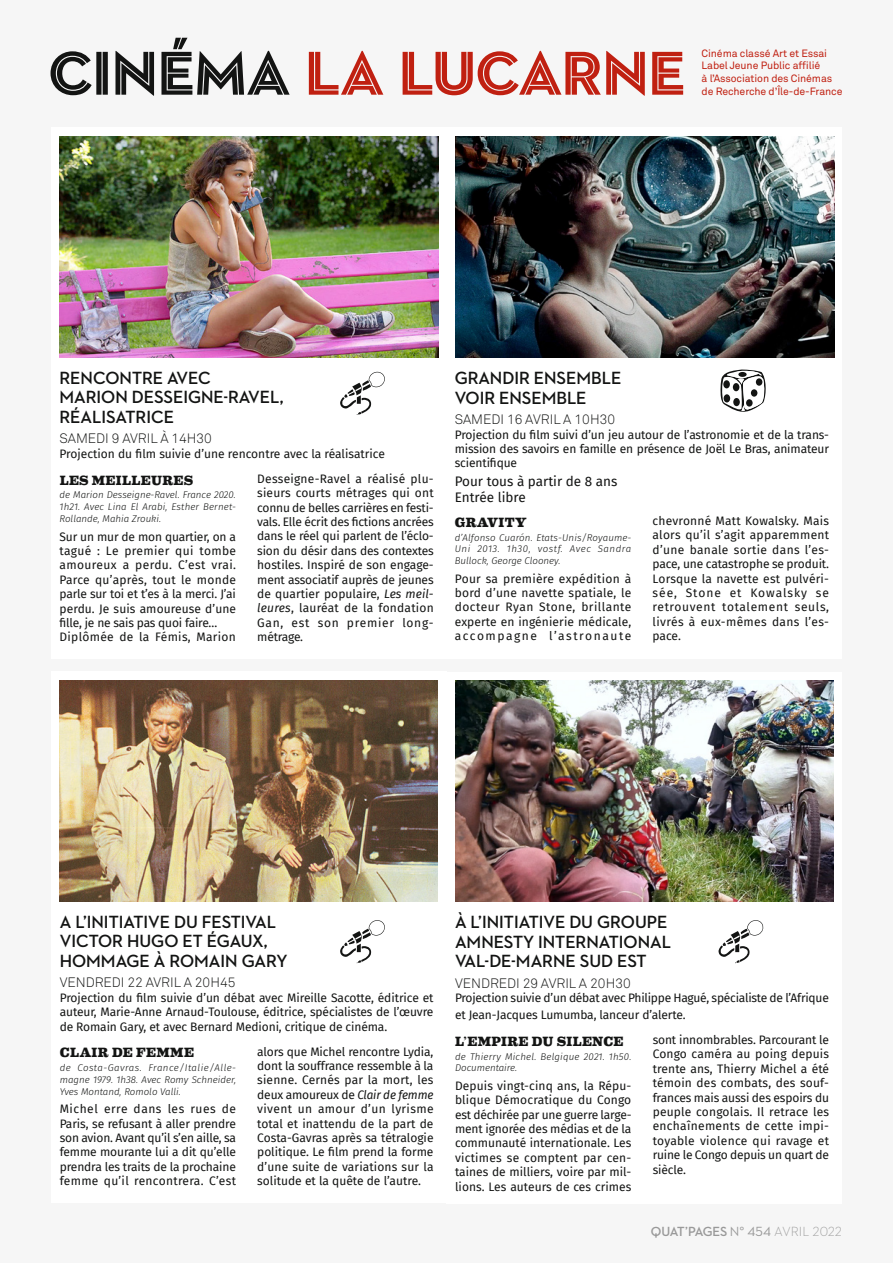
<style>
.page{position:relative;width:893px;height:1263px;background:#f6f6f6}
.page>*{position:absolute;margin:0;border:0;box-sizing:border-box;transform-origin:0 0}
.t1{font:63px "Neutraface 2 Disp PS Inline";color:#c02011}
.t2{font:18px/19.5px "Neutraface 2 Disp PS Bold LF";color:#131413}
.t3{font:300 13.5px "Akkurat";color:#131413}
.t4{font:800 13.5px "Eames Century Modern";letter-spacing:.025em;color:#131413}
.t5{font:13.5px/16.2px "Fira Sans";color:#131413}
.t6{font:13.5px "Neutraface 2 Disp PS Bold LF";letter-spacing:-.03em;color:#999}
.t7{font:12px/14.4px "Fira Sans";color:#131413;text-align:justify}
.t8{font:12px/16.5px "Fira Sans";letter-spacing:-.02em;color:#131413}
.t9{font:10.5px/12.6px "Akkurat";letter-spacing:-.01em;color:#c02011}
.t10{font:italic 300 9.75px/11.7px "Fira Sans";color:#131413;text-align:justify}
.t11{font:italic 300 9.75px/11.7px "Fira Sans";letter-spacing:.02em;color:#131413}
.s1{color:#131413}
.s2{font-style:italic}
.s3{font-family:"Neutraface 2 Text PS Book LF"}
.s4{font-family:"Neutraface 2 Text PS Light LF"}
</style>
<div class="page">
<div style="left:51px;top:128px;width:395px;height:531px;background:#fff"></div>
<img style="left:59px;top:136px;width:379px;height:221px">
<div style="left:446px;top:128px;width:396px;height:531px;background:#fff"></div>
<div style="left:51px;top:671px;width:395px;height:532px;background:#fff"></div>
<div style="left:446px;top:672px;width:396px;height:531px;background:#fff"></div>
<img style="left:455px;top:136px;width:379px;height:222px">
<img style="left:60px;top:680px;width:377px;height:221px">
<img style="left:455px;top:680px;width:379px;height:222px">
<svg style="left:340px;top:920px;width:45px;height:43px"></svg>
<svg style="left:718px;top:920px;width:45px;height:43px"></svg>
<svg style="left:340px;top:372px;width:45px;height:43px"></svg>
<svg style="left:720px;top:369px;width:46px;height:43px"></svg>
<div style="left:733px;top:383px;width:6px;height:8px;background:#131413;border-radius:50%"></div>
<div style="left:723px;top:380px;width:7px;height:8px;background:#131413;border-radius:50%"></div>
<div style="left:724px;top:394px;width:6px;height:8px;background:#131413;border-radius:50%"></div>
<div style="left:733px;top:398px;width:7px;height:8px;background:#131413;border-radius:50%"></div>
<div style="left:746px;top:399px;width:7px;height:8px;background:#131413;border-radius:50%"></div>
<div style="left:751px;top:389px;width:6px;height:8px;background:#131413;border-radius:50%"></div>
<div style="left:756px;top:378px;width:6px;height:8px;background:#131413;border-radius:50%"></div>
<div style="left:738px;top:372px;width:9px;height:5px;background:#131413;border-radius:50%"></div>
<h1 class="t1" style="left:49px;top:35px;width:638px"><span class="s1">CINÉMA</span> LA LUCARNE</h1>
<p class="t9" style="left:702px;top:47px;width:142px">Cinéma classé Art et Essai<br>Label Jeune Public affilié<br>à l’Association des Cinémas de Recherche d’Île-de-France</p>
<h2 class="t2" style="left:60px;top:368px;width:226px">RENCONTRE AVEC<br>MARION DESSEIGNE-RAVEL,<br>RÉALISATRICE</h2>
<p class="t3" style="left:60px;top:430px;width:154px">SAMEDI 9 AVRIL À 14H30</p>
<p class="t7" style="left:60px;top:446px;width:327px">Projection du film suivie d’une rencontre avec la réalisatrice</p>
<p class="t4" style="left:60px;top:470px;width:135px">LES MEILLEURES</p>
<p class="t10" style="left:60px;top:489px;width:178px">de Marion Desseigne-Ravel. France 2020.<br>1h21. Avec Lina El Arabi, Esther Bernet-Rollande, Mahia Zrouki.</p>
<p class="t7" style="left:60px;top:529px;width:178px;text-align:left">Sur un mur de mon quartier, on a tagué : Le premier qui tombe amoureux a perdu. C’est vrai.<br>Parce qu’après, tout le monde parle sur toi et t’es à la merci. J’ai perdu. Je suis amoureuse d’une fille, je ne sais pas quoi faire…<br>Diplômée de la Fémis, Marion</p>
<p class="t7" style="left:257px;top:471px;width:178px">Desseigne-Ravel a réalisé plu&shy;sieurs courts métrages qui ont connu de belles carrières en festi&shy;vals. Elle écrit des fictions ancrées dans le réel qui parlent de l’éclo&shy;sion du désir dans des contextes hostiles. Inspiré de son engage&shy;ment associatif auprès de jeunes de quartier populaire, <span class="s2">Les meil&shy;leures</span>, lauréat de la fondation Gan, est son premier long&shy;métrage.</p>
<h2 class="t2" style="left:455px;top:368px;width:168px">GRANDIR ENSEMBLE<br>VOIR ENSEMBLE</h2>
<p class="t3" style="left:455px;top:411px;width:162px">SAMEDI 16 AVRIL A 10H30</p>
<p class="t7" style="left:455px;top:427px;width:376px">Projection du film suivi d’un jeu autour de l’astronomie et de la trans&shy;mission des savoirs en famille en présence de Joël Le Bras, animateur scientifique</p>
<p class="t5" style="left:455px;top:473px;width:164px">Pour tous à partir de 8 ans<br>Entrée libre</p>
<p class="t4" style="left:455px;top:512px;width:73px">GRAVITY</p>
<p class="t10" style="left:455px;top:531px;width:178px">d’Alfonso Cuarón. Etats-Unis/Royaume-Uni 2013. 1h30, vostf. Avec Sandra Bullock, George Clooney.</p>
<p class="t7" style="left:455px;top:571px;width:178px">Pour sa première expédition à bord d’une navette spatiale, le docteur Ryan Stone, brillante experte en ingénierie médicale, accompagne l’astronaute</p>
<p class="t7" style="left:653px;top:513px;width:178px">chevronné Matt Kowalsky. Mais alors qu’il s’agit apparemment d’une banale sortie dans l’es&shy;pace, une catastrophe se produit.<br>Lorsque la navette est pulvéri&shy;sée, Stone et Kowalsky se retrouvent totalement seuls, livrés à eux-mêmes dans l’es&shy;pace.</p>
<h2 class="t2" style="left:60px;top:912px;width:229px">A L’INITIATIVE DU FESTIVAL<br>VICTOR HUGO ET ÉGAUX,<br>HOMMAGE À ROMAIN GARY</h2>
<p class="t3" style="left:60px;top:974px;width:177px">VENDREDI 22 AVRIL A 20H45</p>
<p class="t7" style="left:60px;top:990px;width:375px">Projection du film suivie d’un débat avec Mireille Sacotte, éditrice et auteur, Marie-Anne Arnaud-Toulouse, éditrice, spécialistes de l’œuvre de Romain Gary, et avec Bernard Medioni, critique de cinéma.</p>
<p class="t4" style="left:60px;top:1042px;width:135px">CLAIR DE FEMME</p>
<p class="t10" style="left:60px;top:1062px;width:178px">de Costa-Gavras. France/Italie/Alle&shy;magne 1979. 1h38. Avec Romy Schneider, Yves Montand, Romolo Valli.</p>
<p class="t7" style="left:60px;top:1101px;width:178px">Michel erre dans les rues de Paris, se refusant à aller prendre son avion. Avant qu’il s’en aille, sa femme mourante lui a dit qu’elle prendra les traits de la prochaine femme qu’il rencontrera. C’est</p>
<p class="t7" style="left:257px;top:1044px;width:178px">alors que Michel rencontre Lydia, dont la souffrance ressemble à la sienne. Cernés par la mort, les deux amoureux de <span class="s2">Clair de femme </span>vivent un amour d’un lyrisme total et inattendu de la part de Costa-Gavras après sa tétralogie politique. Le film prend la forme d’une suite de variations sur la solitude et la quête de l’autre.</p>
<h2 class="t2" style="left:455px;top:913px;width:217px">À L’INITIATIVE DU GROUPE<br>AMNESTY INTERNATIONAL<br>VAL-DE-MARNE SUD EST</h2>
<p class="t3" style="left:455px;top:975px;width:177px">VENDREDI 29 AVRIL A 20H30</p>
<p class="t8" style="left:455px;top:989px;width:375px">Projection suivie d’un débat avec Philippe Hagué, spécialiste de l’Afrique et Jean-Jacques Lumumba, lanceur d’alerte.</p>
<p class="t4" style="left:455px;top:1031px;width:170px">L’EMPIRE DU SILENCE</p>
<p class="t11" style="left:455px;top:1050px;width:178px">de Thierry Michel. Belgique 2021. 1h50.<br>Documentaire.</p>
<p class="t7" style="left:455px;top:1078px;width:178px">Depuis vingt-cinq ans, la Répu&shy;blique Démocratique du Congo est déchirée par une guerre large&shy;ment ignorée des médias et de la communauté internationale. Les victimes se comptent par cen&shy;taines de milliers, voire par mil&shy;lions. Les auteurs de ces crimes</p>
<p class="t7" style="left:653px;top:1032px;width:178px">sont innombrables. Parcourant le Congo caméra au poing depuis trente ans, Thierry Michel a été témoin des combats, des souf&shy;frances mais aussi des espoirs du peuple congolais. Il retrace les enchaînements de cette impi&shy;toyable violence qui ravage et ruine le Congo depuis un quart de siècle.</p>
<p class="t6" style="left:651px;top:1224px;width:193px">QUAT’PAGES <span class="s3">N° 454</span> <span class="s4">AVRIL 2022</span></p>
</div>
